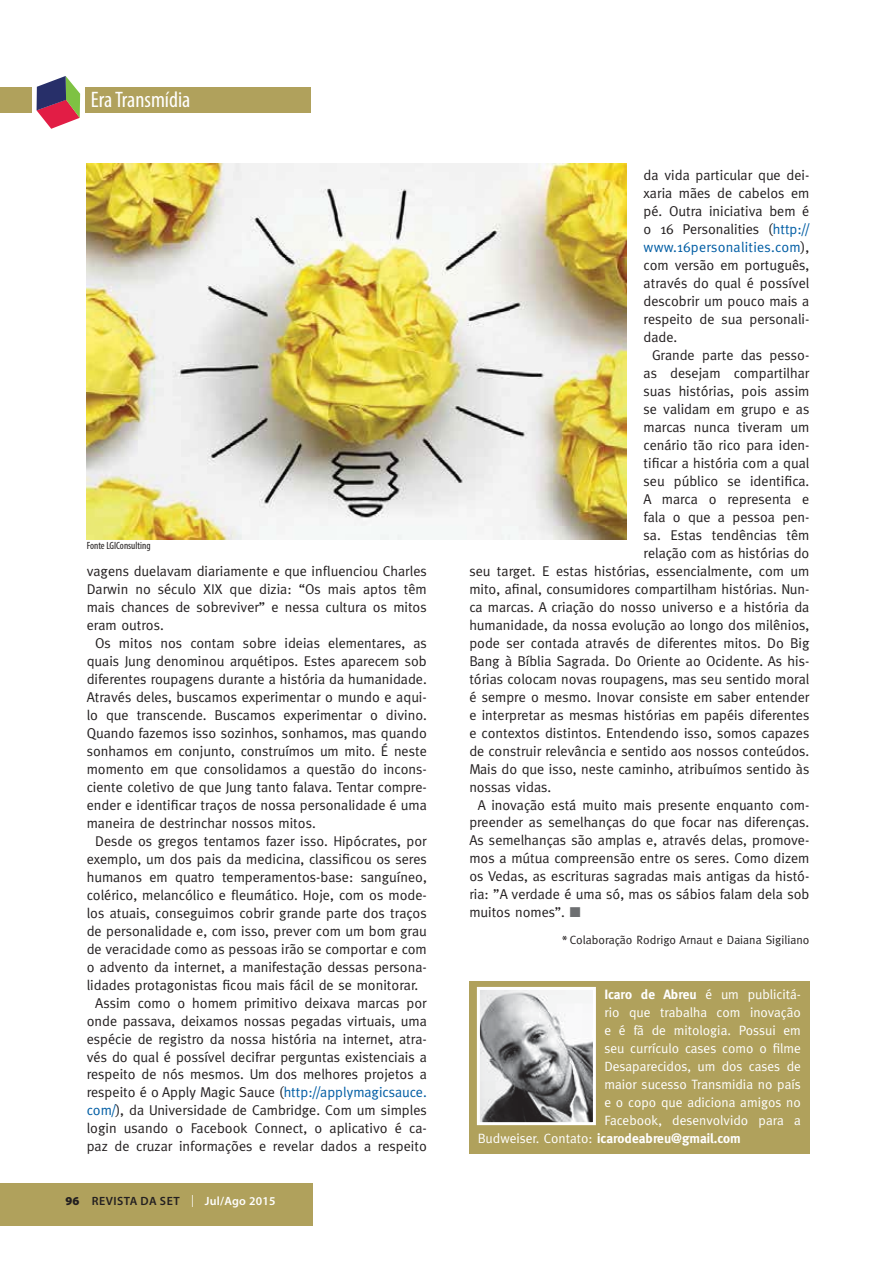
<style>
.page{position:relative;width:893px;height:1263px;background:#fff}
.page>*{position:absolute;margin:0;border:0;box-sizing:border-box;transform-origin:0 0}
.t1{font:condensed 22.5px "Myriad Pro";color:#fff}
.t2{font:14.25px "Meta";color:#231f20}
.t3{font:14.25px "Meta";letter-spacing:.015em;color:#005da4}
.t4{font:13.5px "Meta";color:#fff}
.t5{font:700 13.5px "Meta";color:#fff}
.t6{font:12px "Meta";color:#231f20}
.t7{font:600 12px "Myriad Pro";letter-spacing:.02em;color:#231f20}
.t8{font:condensed 10.5px "Myriad Pro";color:#231f20}
.s1{color:#005da4}
.s2{font-weight:900;font-size:12.15px}
.s3{font-family:"Lubalin Graph";font-weight:400;color:#fff}
.s4{color:#fff}
.s5{color:#231f20}
.s6{font-family:"Myriad Pro";font-weight:600}
.s7{font-weight:700}
.s8{font-weight:400}
</style>
<div class="page">
<div style="left:0;top:87px;width:31px;height:25px;background:#b0a15c"></div>
<div style="left:85px;top:87px;width:225px;height:25px;background:#b0a15c"></div>
<svg style="left:37px;top:76px;width:43px;height:53px"></svg>
<div style="left:0;top:1184px;width:312px;height:42px;background:#b0a15c"></div>
<div style="left:469px;top:981px;width:340px;height:172px;background:#b0a15c"></div>
<img style="left:481px;top:991px;width:111px;height:130px">
<div style="left:477px;top:987px;width:119px;height:138px;border:3px solid #fff"></div>
<img style="left:87px;top:163px;width:540px;height:376px">
<h1 class="t1" style="left:91px;top:91px;width:101px">Era Transmídia</h1>
<p class="t8" style="left:87px;top:541px;width:65px">Fonte LGIConsulting</p>
<p class="t2" style="left:87px;top:566px;width:342px">vagens duelavam diariamente e que influenciou Charles</p>
<p class="t2" style="left:87px;top:584px;width:342px">Darwin no século XIX que dizia: “Os mais aptos têm</p>
<p class="t2" style="left:87px;top:602px;width:342px">mais chances de sobreviver” e nessa cultura os mitos</p>
<p class="t2" style="left:87px;top:620px;width:79px">eram outros.</p>
<p class="t2" style="left:95px;top:638px;width:333px">Os mitos nos contam sobre ideias elementares, as</p>
<p class="t2" style="left:87px;top:656px;width:342px">quais Jung denominou arquétipos. Estes aparecem sob</p>
<p class="t2" style="left:87px;top:673px;width:342px">diferentes roupagens durante a história da humanidade.</p>
<p class="t2" style="left:87px;top:691px;width:342px">Através deles, buscamos experimentar o mundo e aqui-</p>
<p class="t2" style="left:87px;top:709px;width:342px">lo que transcende. Buscamos experimentar o divino.</p>
<p class="t2" style="left:87px;top:727px;width:342px">Quando fazemos isso sozinhos, sonhamos, mas quando</p>
<p class="t2" style="left:87px;top:745px;width:342px">sonhamos em conjunto, construímos um mito. É neste</p>
<p class="t2" style="left:87px;top:763px;width:342px">momento em que consolidamos a questão do incons-</p>
<p class="t2" style="left:87px;top:781px;width:342px">ciente coletivo de que Jung tanto falava. Tentar compre-</p>
<p class="t2" style="left:87px;top:799px;width:342px">ender e identificar traços de nossa personalidade é uma</p>
<p class="t2" style="left:87px;top:817px;width:231px">maneira de destrinchar nossos mitos.</p>
<p class="t2" style="left:95px;top:835px;width:333px">Desde os gregos tentamos fazer isso. Hipócrates, por</p>
<p class="t2" style="left:87px;top:853px;width:342px">exemplo, um dos pais da medicina, classificou os seres</p>
<p class="t2" style="left:87px;top:871px;width:342px">humanos em quatro temperamentos-base: sanguíneo,</p>
<p class="t2" style="left:87px;top:889px;width:342px">colérico, melancólico e fleumático. Hoje, com os mode-</p>
<p class="t2" style="left:87px;top:907px;width:342px">los atuais, conseguimos cobrir grande parte dos traços</p>
<p class="t2" style="left:87px;top:925px;width:342px">de personalidade e, com isso, prever com um bom grau</p>
<p class="t2" style="left:87px;top:943px;width:342px">de veracidade como as pessoas irão se comportar e com</p>
<p class="t2" style="left:87px;top:961px;width:342px">o advento da internet, a manifestação dessas persona-</p>
<p class="t2" style="left:87px;top:979px;width:333px">lidades protagonistas ficou mais fácil de se monitorar.</p>
<p class="t2" style="left:95px;top:997px;width:333px">Assim como o homem primitivo deixava marcas por</p>
<p class="t2" style="left:87px;top:1015px;width:342px">onde passava, deixamos nossas pegadas virtuais, uma</p>
<p class="t2" style="left:87px;top:1033px;width:342px">espécie de registro da nossa história na internet, atra-</p>
<p class="t2" style="left:87px;top:1051px;width:342px">vés do qual é possível decifrar perguntas existenciais a</p>
<p class="t2" style="left:87px;top:1069px;width:342px">respeito de nós mesmos. Um dos melhores projetos a</p>
<p class="t2" style="left:87px;top:1087px;width:342px">respeito é o Apply Magic Sauce (<span class="s1">http://applymagicsauce.</span></p>
<p class="t2" style="left:87px;top:1105px;width:342px"><span class="s1">com/</span>), da Universidade de Cambridge. Com um simples</p>
<p class="t2" style="left:87px;top:1123px;width:342px">login usando o Facebook Connect, o aplicativo é ca-</p>
<p class="t2" style="left:87px;top:1141px;width:342px">paz de cruzar informações e revelar dados a respeito</p>
<p class="t7" style="left:65px;top:1197px;width:211px"><span class="s2">96</span> REVISTA DA SET <span class="s3">|</span> <span class="s4">Jul/Ago 2015</span></p>
<p class="t2" style="left:644px;top:170px;width:167px">da vida particular que dei-</p>
<p class="t2" style="left:644px;top:188px;width:167px">xaria mães de cabelos em</p>
<p class="t2" style="left:644px;top:206px;width:167px">pé. Outra iniciativa bem é</p>
<p class="t2" style="left:644px;top:224px;width:167px">o 16 Personalities (<span class="s1">http://</span></p>
<p class="t3" style="left:644px;top:242px;width:167px">www.16personalities.com<span class="s5">),</span></p>
<p class="t2" style="left:644px;top:260px;width:167px">com versão em português,</p>
<p class="t2" style="left:644px;top:278px;width:167px">através do qual é possível</p>
<p class="t2" style="left:644px;top:296px;width:167px">descobrir um pouco mais a</p>
<p class="t2" style="left:644px;top:314px;width:167px">respeito de sua personali-</p>
<p class="t2" style="left:644px;top:332px;width:35px">dade.</p>
<p class="t2" style="left:652px;top:350px;width:159px">Grande parte das pesso-</p>
<p class="t2" style="left:644px;top:368px;width:167px">as desejam compartilhar</p>
<p class="t2" style="left:644px;top:386px;width:167px">suas histórias, pois assim</p>
<p class="t2" style="left:644px;top:404px;width:167px">se validam em grupo e as</p>
<p class="t2" style="left:644px;top:422px;width:167px">marcas nunca tiveram um</p>
<p class="t2" style="left:644px;top:439px;width:167px">cenário tão rico para iden-</p>
<p class="t2" style="left:644px;top:457px;width:167px">tificar a história com a qual</p>
<p class="t2" style="left:644px;top:475px;width:167px">seu público se identifica.</p>
<p class="t2" style="left:644px;top:493px;width:167px">A marca o representa e</p>
<p class="t2" style="left:644px;top:511px;width:167px">fala o que a pessoa pen-</p>
<p class="t2" style="left:644px;top:529px;width:167px">sa. Estas tendências têm</p>
<p class="t2" style="left:644px;top:547px;width:167px">relação com as histórias do</p>
<p class="t2" style="left:469px;top:565px;width:342px">seu target. E estas histórias, essencialmente, com um</p>
<p class="t2" style="left:469px;top:583px;width:342px">mito, afinal, consumidores compartilham histórias. Nun-</p>
<p class="t2" style="left:469px;top:601px;width:342px">ca marcas. A criação do nosso universo e a história da</p>
<p class="t2" style="left:469px;top:619px;width:342px">humanidade, da nossa evolução ao longo dos milênios,</p>
<p class="t2" style="left:469px;top:637px;width:342px">pode ser contada através de diferentes mitos. Do Big</p>
<p class="t2" style="left:469px;top:655px;width:342px">Bang à Bíblia Sagrada. Do Oriente ao Ocidente. As his-</p>
<p class="t2" style="left:469px;top:673px;width:342px">tórias colocam novas roupagens, mas seu sentido moral</p>
<p class="t2" style="left:469px;top:691px;width:342px">é sempre o mesmo. Inovar consiste em saber entender</p>
<p class="t2" style="left:469px;top:709px;width:342px">e interpretar as mesmas histórias em papéis diferentes</p>
<p class="t2" style="left:469px;top:727px;width:342px">e contextos distintos. Entendendo isso, somos capazes</p>
<p class="t2" style="left:469px;top:745px;width:342px">de construir relevância e sentido aos nossos conteúdos.</p>
<p class="t2" style="left:469px;top:763px;width:342px">Mais do que isso, neste caminho, atribuímos sentido às</p>
<p class="t2" style="left:469px;top:781px;width:83px">nossas vidas.</p>
<p class="t2" style="left:478px;top:799px;width:333px">A inovação está muito mais presente enquanto com-</p>
<p class="t2" style="left:469px;top:817px;width:342px">preender as semelhanças do que focar nas diferenças.</p>
<p class="t2" style="left:469px;top:835px;width:342px">As semelhanças são amplas e, através delas, promove-</p>
<p class="t2" style="left:469px;top:853px;width:342px">mos a mútua compreensão entre os seres. Como dizem</p>
<p class="t2" style="left:469px;top:871px;width:342px">os Vedas, as escrituras sagradas mais antigas da histó-</p>
<p class="t2" style="left:469px;top:889px;width:342px">ria: ”A verdade é uma só, mas os sábios falam dela sob</p>
<p class="t2" style="left:469px;top:907px;width:97px">muitos nomes”.</p>
<p class="t6" style="left:562px;top:935px;width:249px"><span class="s6">*</span> Colaboração Rodrigo Arnaut e Daiana Sigiliano</p>
<p class="t4" style="left:604px;top:989px;width:198px"><span class="s7">Icaro de Abreu</span> é um publicitá-</p>
<p class="t4" style="left:604px;top:1007px;width:198px">rio que trabalha com inovação</p>
<p class="t4" style="left:604px;top:1025px;width:198px">e é fã de mitologia. Possui em</p>
<p class="t4" style="left:604px;top:1043px;width:198px">seu currículo cases como o filme</p>
<p class="t4" style="left:604px;top:1061px;width:198px">Desaparecidos, um dos cases de</p>
<p class="t4" style="left:604px;top:1079px;width:198px">maior sucesso Transmidia no país</p>
<p class="t4" style="left:604px;top:1097px;width:198px">e o copo que adiciona amigos no</p>
<p class="t4" style="left:604px;top:1115px;width:198px">Facebook, desenvolvido para a</p>
<p class="t5" style="left:478px;top:1133px;width:264px"><span class="s8">Budweiser. Contato:</span> icarodeabreu@gmail.com</p>
</div>
